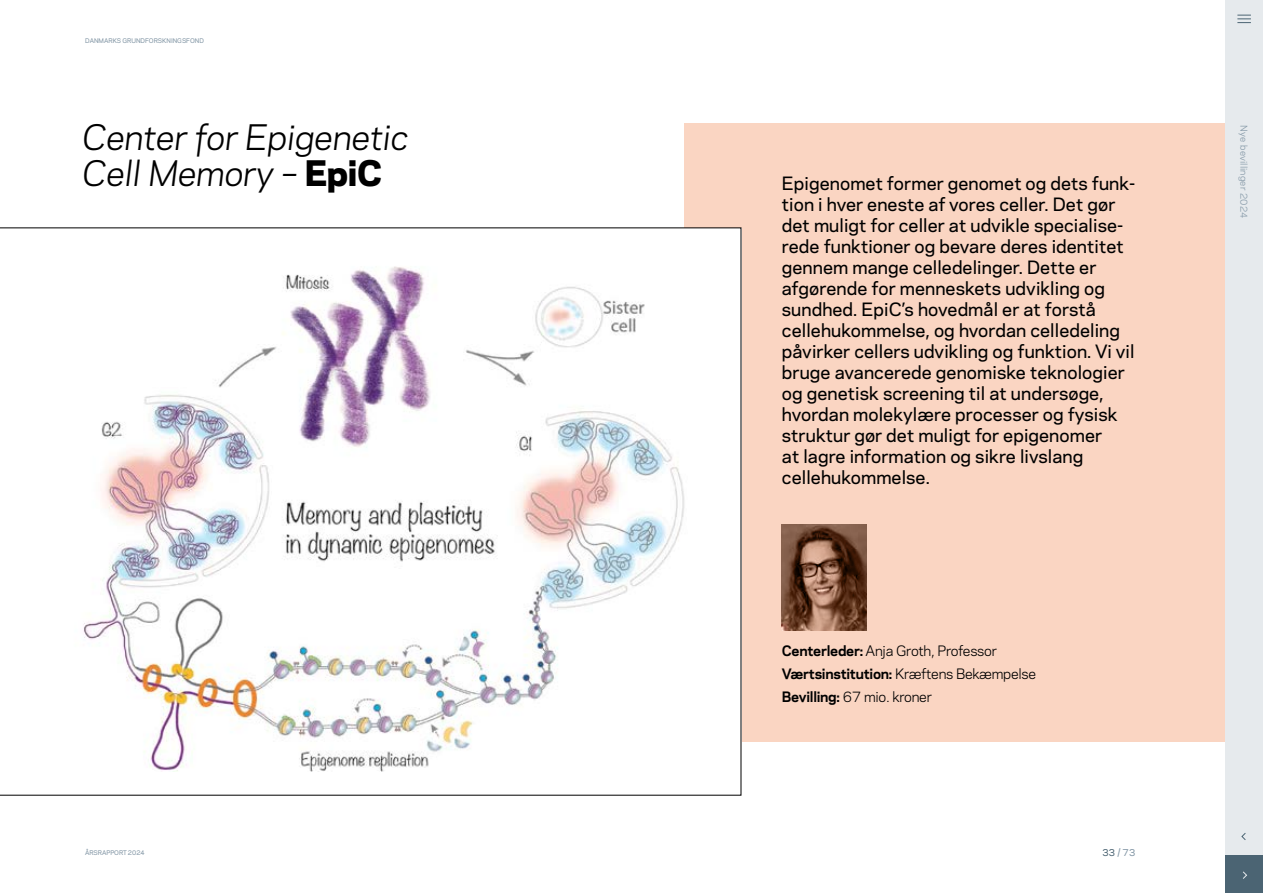
<style>
.page{position:relative;width:1263px;height:893px;background:#fff}
.page>*{position:absolute;margin:0;border:0;box-sizing:border-box;transform-origin:0 0}
.H2_bi20_24{font:italic 33px/36px "Galaxie Polaris";letter-spacing:-.01em;color:#000}
.Stor_brød{font:500 17.25px/21px "Galaxie Polaris";letter-spacing:.005em;color:#000}
.CoE_INFO{font:13.5px "Galaxie Polaris";letter-spacing:-.02em;color:#000}
.t1{font:9px "Galaxie Polaris";letter-spacing:.02em;color:#8296a5}
.t2{font:500 9px "Galaxie Polaris";color:#8296a5}
.t3{font:500 6px "Galaxie Polaris";color:#8296a5}
.s1{font-weight:800;font-style:normal}
.s2{font-weight:700}
.s3{color:#4b6473}
</style>
<div class="page">
<div style="left:685px;top:123px;width:578px;height:619px;background:#fad5c2"></div>
<svg style="left:0;top:227px;width:741px;height:568px"></svg>
<img style="left:782px;top:525px;width:85px;height:106px">
<div style="left:1225px;top:0;width:38px;height:893px;background:#e6eaed"></div>
<div style="left:1225px;top:855px;width:38px;height:38px;background:#4b6473"></div>
<svg style="left:1237px;top:15px;width:14px;height:8px"></svg>
<svg style="left:1241px;top:833px;width:5px;height:7px"></svg>
<svg style="left:1243px;top:871px;width:4px;height:8px"></svg>
<p class="t3" style="left:85px;top:36px;width:120px">DANMARKS GRUNDFORSKNINGSFOND</p>
<p class="H2_bi20_24" style="left:82px;top:117px;width:328px">Center for Epigenetic<br>Cell Memory – <span class="s1">EpiC</span></p>
<p class="Stor_brød" style="left:782px;top:172px;width:355px">Epigenomet former genomet og dets funk&shy;tion i hver eneste af vores celler. Det gør det muligt for celler at udvikle specialise&shy;rede funktioner og bevare deres identitet gennem mange celledelinger. Dette er afgørende for menneskets udvikling og sundhed. EpiC’s hovedmål er at forstå cellehukommelse, og hvordan celledeling påvirker cellers udvikling og funktion. Vi vil bruge avancerede genomiske teknologier og genetisk screening til at undersøge, hvordan molekylære processer og fysisk struktur gør det muligt for epigenomer<br>at lagre information og sikre livslang cellehukommelse.</p>
<p class="CoE_INFO" style="left:782px;top:641px;width:217px"><span class="s2">Centerleder:</span> Anja Groth, Professor</p>
<p class="CoE_INFO" style="left:782px;top:664px;width:256px"><span class="s2">Værtsinstitution:</span> Kræftens Bekæmpelse</p>
<p class="CoE_INFO" style="left:782px;top:687px;width:152px"><span class="s2">Bevilling:</span> 67 mio. kroner</p>
<p class="t3" style="left:85px;top:848px;width:61px">ÅRSRAPPORT 2024</p>
<p class="t2" style="left:1102px;top:846px;width:35px"><span class="s3">33</span> / 73</p>
<p class="t1" style="left:1251px;top:125px;width:94px;rotate:90deg">Nye bevillinger 2024</p>
</div>
